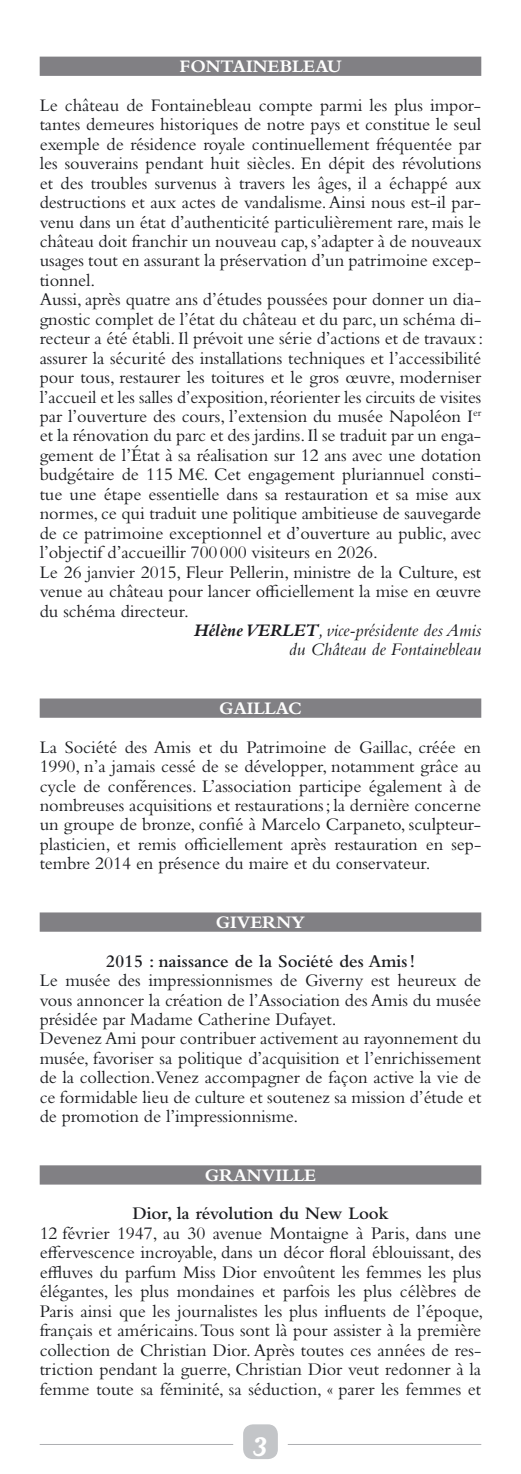
<style>
.page{position:relative;width:521px;height:1474px;background:#fff}
.page>*{position:absolute;margin:0;border:0;box-sizing:border-box;transform-origin:0 0}
.t1{font:700 31.5px "Matrix Script";color:#fff}
.t2{font:18.38px/19.4px "Bembo Std";letter-spacing:-.005em;color:#1b1c20;text-align:justify}
.t3{font:italic 18.38px "Bembo Std";letter-spacing:-.005em;color:#1b1c20}
.t4{font:600 18.38px "Bembo Std";letter-spacing:-.005em;color:#1b1c20}
.t5{font:700 18.38px "Bembo Std";letter-spacing:-.005em;color:#fff}
.s1{font-weight:700}
</style>
<div class="page">
<div style="left:243px;top:1424px;width:35px;height:34px;background:#c3c5c8;border-radius:10px"></div>
<hr style="left:40px;top:1444px;width:193px;height:1px;background:#aeafb2">
<hr style="left:288px;top:1444px;width:193px;height:1px;background:#aeafb2">
<div style="left:40px;top:57px;width:441px;height:19px;background:#818084"></div>
<div style="left:40px;top:698px;width:441px;height:19px;background:#818084"></div>
<div style="left:40px;top:912px;width:441px;height:19px;background:#818084"></div>
<div style="left:40px;top:1165px;width:441px;height:19px;background:#818084"></div>
<p class="t5" style="left:179px;top:56px;width:163px">FONTAINEBLEAU</p>
<p class="t2" style="left:40px;top:95px;width:443px">Le château de Fontainebleau compte parmi les plus impor-</p>
<p class="t2" style="left:40px;top:114px;width:443px">tantes demeures historiques de notre pays et constitue le seul</p>
<p class="t2" style="left:40px;top:134px;width:443px">exemple de résidence royale continuellement fréquentée par</p>
<p class="t2" style="left:40px;top:153px;width:443px">les souverains pendant huit siècles. En dépit des révolutions</p>
<p class="t2" style="left:40px;top:173px;width:443px">et des troubles survenus à travers les âges, il a échappé aux</p>
<p class="t2" style="left:40px;top:192px;width:443px">destructions et aux actes de vandalisme. Ainsi nous est-il par-</p>
<p class="t2" style="left:40px;top:212px;width:443px">venu dans un état d’authenticité particulièrement rare, mais le</p>
<p class="t2" style="left:40px;top:231px;width:443px">château doit franchir un nouveau cap, s’adapter à de nouveaux</p>
<p class="t2" style="left:40px;top:250px;width:443px">usages tout en assurant la préservation d’un patrimoine excep-</p>
<p class="t2" style="left:40px;top:270px;width:57px">tionnel.</p>
<p class="t2" style="left:40px;top:289px;width:443px">Aussi, après quatre ans d’études poussées pour donner un dia-</p>
<p class="t2" style="left:40px;top:309px;width:443px">gnostic complet de l’état du château et du parc, un schéma di-</p>
<p class="t2" style="left:40px;top:328px;width:445px">recteur a été établi. Il prévoit une série d’actions et de travaux:</p>
<p class="t2" style="left:40px;top:348px;width:443px">assurer la sécurité des installations techniques et l’accessibilité</p>
<p class="t2" style="left:40px;top:367px;width:443px">pour tous, restaurer les toitures et le gros œuvre, moderniser</p>
<p class="t2" style="left:40px;top:387px;width:443px">l’accueil et les salles d’exposition, réorienter les circuits de visites</p>
<p class="t2" style="left:40px;top:406px;width:443px">par l’ouverture des cours, l’extension du musée Napoléon I<sup>er</sup></p>
<p class="t2" style="left:40px;top:425px;width:443px">et la rénovation du parc et des jardins. Il se traduit par un enga-</p>
<p class="t2" style="left:40px;top:445px;width:443px">gement de l’État à sa réalisation sur 12 ans avec une dotation</p>
<p class="t2" style="left:40px;top:464px;width:443px">budgétaire de 115 M€. Cet engagement pluriannuel consti-</p>
<p class="t2" style="left:40px;top:484px;width:443px">tue une étape essentielle dans sa restauration et sa mise aux</p>
<p class="t2" style="left:40px;top:503px;width:443px">normes, ce qui traduit une politique ambitieuse de sauvegarde</p>
<p class="t2" style="left:40px;top:523px;width:443px">de ce patrimoine exceptionnel et d’ouverture au public, avec</p>
<p class="t2" style="left:40px;top:542px;width:340px">l’objectif d’accueillir 700000 visiteurs en 2026.</p>
<p class="t2" style="left:40px;top:562px;width:443px">Le 26 janvier 2015, Fleur Pellerin, ministre de la Culture, est</p>
<p class="t2" style="left:40px;top:581px;width:443px">venue au château pour lancer officiellement la mise en œuvre</p>
<p class="t2" style="left:40px;top:600px;width:151px">du schéma directeur.</p>
<p class="t3" style="left:194px;top:619px;width:289px"><span class="s1">Hélène VERLET</span>, vice-présidente des Amis</p>
<p class="t3" style="left:289px;top:639px;width:194px">du Château de Fontainebleau</p>
<p class="t5" style="left:219px;top:697px;width:84px">GAILLAC</p>
<p class="t2" style="left:40px;top:737px;width:443px">La Société des Amis et du Patrimoine de Gaillac, créée en 1990, n’a jamais cessé de se développer, notamment grâce au cycle de conférences. L’association participe également à de nombreuses acquisitions et restaurations; la dernière concerne un groupe de bronze, confié à Marcelo Carpaneto, sculpteur&shy;plasticien, et remis officiellement après restauration en sep&shy;tembre 2014 en présence du maire et du conservateur.</p>
<p class="t5" style="left:216px;top:911px;width:91px">GIVERNY</p>
<p class="t4" style="left:106px;top:950px;width:311px">2015 : naissance de la Société des Amis!</p>
<p class="t2" style="left:40px;top:970px;width:443px;text-align:left">Le musée des impressionnismes de Giverny est heureux de vous annoncer la création de l’Association des Amis du musée présidée par Madame Catherine Dufayet.<br>Devenez Ami pour contribuer activement au rayonnement du musée, favoriser sa politique d’acquisition et l’enrichissement de la collection.Venez accompagner de façon active la vie de ce formidable lieu de culture et soutenez sa mission d’étude et de promotion de l’impressionnisme.</p>
<p class="t5" style="left:205px;top:1164px;width:113px">GRANVILLE</p>
<p class="t4" style="left:132px;top:1203px;width:257px">Dior, la révolution du New Look</p>
<p class="t2" style="left:40px;top:1223px;width:445px">12 février 1947, au 30 avenue Montaigne à Paris, dans une effervescence incroyable, dans un décor floral éblouissant, des effluves du parfum Miss Dior envoûtent les femmes les plus élégantes, les plus mondaines et parfois les plus célèbres de Paris ainsi que les journalistes les plus influents de l’époque, français et américains. Tous sont là pour assister à la première collection de Christian Dior. Après toutes ces années de res&shy;triction pendant la guerre, Christian Dior veut redonner à la femme toute sa féminité, sa séduction, « parer les femmes et</p>
<h1 class="t1" style="left:253px;top:1425px;width:16px">3</h1>
</div>
